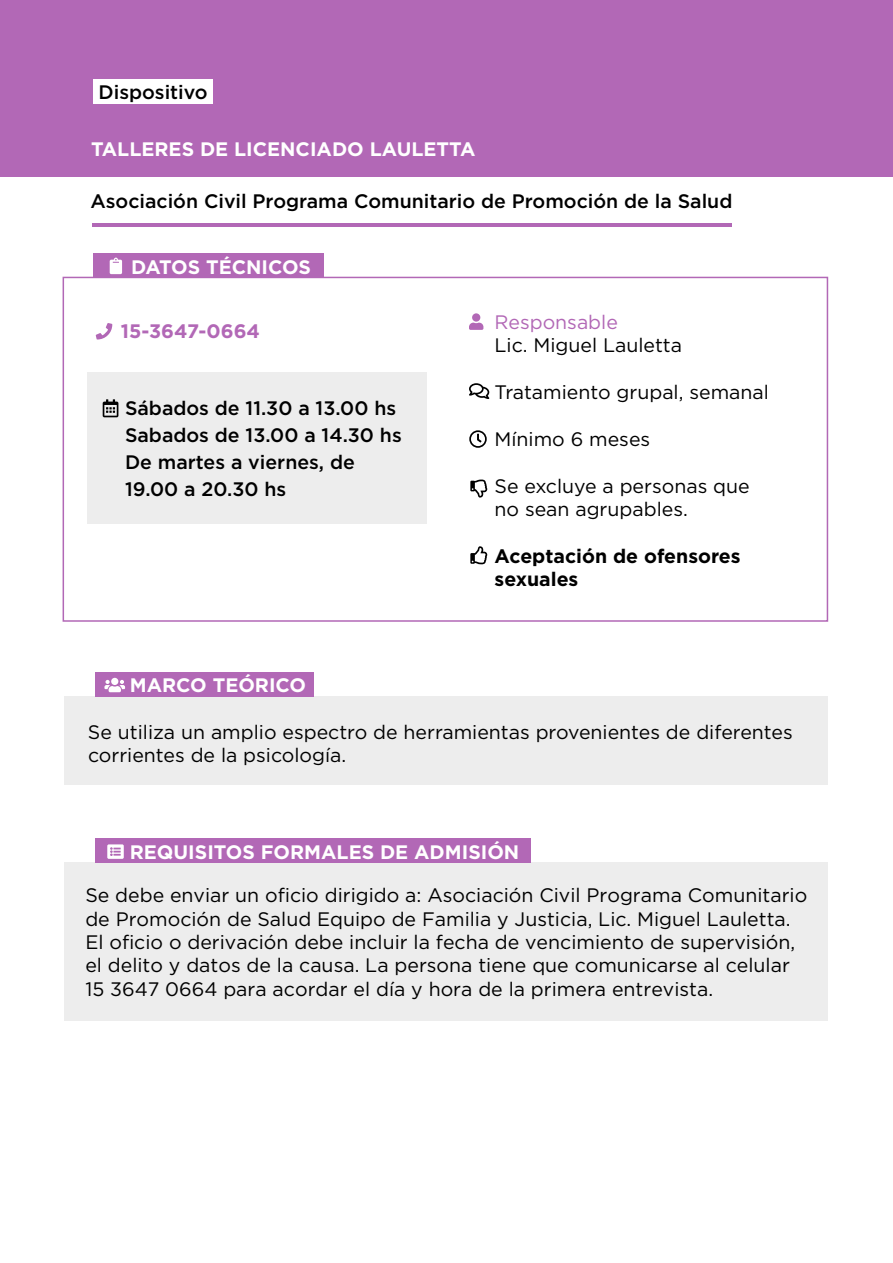
<style>
.page{position:relative;width:893px;height:1263px;background:#fff}
.page>*{position:absolute;margin:0;border:0;box-sizing:border-box;transform-origin:0 0}
.t1{font:19.5px/23.4px "Gotham";color:#000}
.t2{font:500 19.5px/27px "Gotham";color:#000}
.t3{font:700 19.5px "Gotham";color:#fff}
.t4{font:700 19.5px/23.4px "Gotham";color:#000}
.t5{font:700 19.5px "Gotham";color:#b268b6}
.t6{font:19.5px "Gotham";color:#b268b6}
</style>
<div class="page">
<svg style="left:470px;top:480px;width:17px;height:18px"></svg>
<div style="left:63px;top:277px;width:765px;height:345px;border:2px solid #b268b6"></div>
<div style="left:94px;top:254px;width:230px;height:24px;background:#b268b6"></div>
<svg style="left:110px;top:258px;width:12px;height:16px"></svg>
<div style="left:0;top:0;width:893px;height:177px;background:#b268b6"></div>
<div style="left:93px;top:79px;width:120px;height:24px;background:#fff"></div>
<div style="left:87px;top:372px;width:340px;height:152px;background:#ededed"></div>
<div style="left:64px;top:696px;width:764px;height:88px;background:#ededed"></div>
<div style="left:64px;top:862px;width:764px;height:159px;background:#ededed"></div>
<hr style="left:92px;top:223px;width:640px;height:3px;background:#b268b6">
<div style="left:96px;top:838px;width:435px;height:24px;background:#b268b6"></div>
<svg style="left:107px;top:844px;width:17px;height:15px"></svg>
<svg style="left:469px;top:313px;width:14px;height:17px"></svg>
<svg style="left:469px;top:383px;width:20px;height:16px"></svg>
<svg style="left:469px;top:430px;width:18px;height:18px"></svg>
<svg style="left:470px;top:546px;width:17px;height:18px"></svg>
<svg style="left:103px;top:399px;width:15px;height:18px"></svg>
<svg style="left:96px;top:323px;width:16px;height:16px"></svg>
<div style="left:95px;top:672px;width:218px;height:24px;background:#b268b6"></div>
<svg style="left:104px;top:678px;width:21px;height:14px"></svg>
<p class="t2" style="left:98px;top:78px;width:111px">Dispositivo</p>
<p class="t3" style="left:91px;top:136px;width:386px">TALLERES DE LICENCIADO LAULETTA</p>
<p class="t2" style="left:90px;top:188px;width:643px">Asociación Civil Programa Comunitario de Promoción de la Salud</p>
<p class="t3" style="left:131px;top:254px;width:181px">DATOS TÉCNICOS</p>
<p class="t5" style="left:121px;top:318px;width:141px">15-3647-0664</p>
<p class="t2" style="left:125px;top:394px;width:278px">Sábados de 11.30 a 13.00 hs<br>Sabados de 13.00 a 14.30 hs<br>De martes a viernes, de<br>19.00 a 20.30 hs</p>
<p class="t3" style="left:130px;top:673px;width:178px">MARCO TEÓRICO</p>
<p class="t6" style="left:495px;top:309px;width:125px">Responsable</p>
<p class="t1" style="left:495px;top:333px;width:189px">Lic. Miguel Lauletta</p>
<p class="t1" style="left:495px;top:380px;width:276px">Tratamiento grupal, semanal</p>
<p class="t1" style="left:495px;top:427px;width:157px">Mínimo 6 meses</p>
<p class="t1" style="left:495px;top:474px;width:257px">Se excluye a personas que no sean agrupables.</p>
<p class="t4" style="left:495px;top:544px;width:248px">Aceptación de ofensores sexuales</p>
<p class="t1" style="left:88px;top:720px;width:706px">Se utiliza un amplio espectro de herramientas provenientes de diferentes corrientes de la psicología.</p>
<p class="t3" style="left:130px;top:839px;width:391px">REQUISITOS FORMALES DE ADMISIÓN</p>
<p class="t1" style="left:85px;top:883px;width:723px">Se debe enviar un oficio dirigido a: Asociación Civil Programa Comunitario de Promoción de Salud Equipo de Familia y Justicia, Lic. Miguel Lauletta.<br>El oficio o derivación debe incluir la fecha de vencimiento de supervisión, el delito y datos de la causa. La persona tiene que comunicarse al celular 15 3647 0664 para acordar el día y hora de la primera entrevista.</p>
</div>
